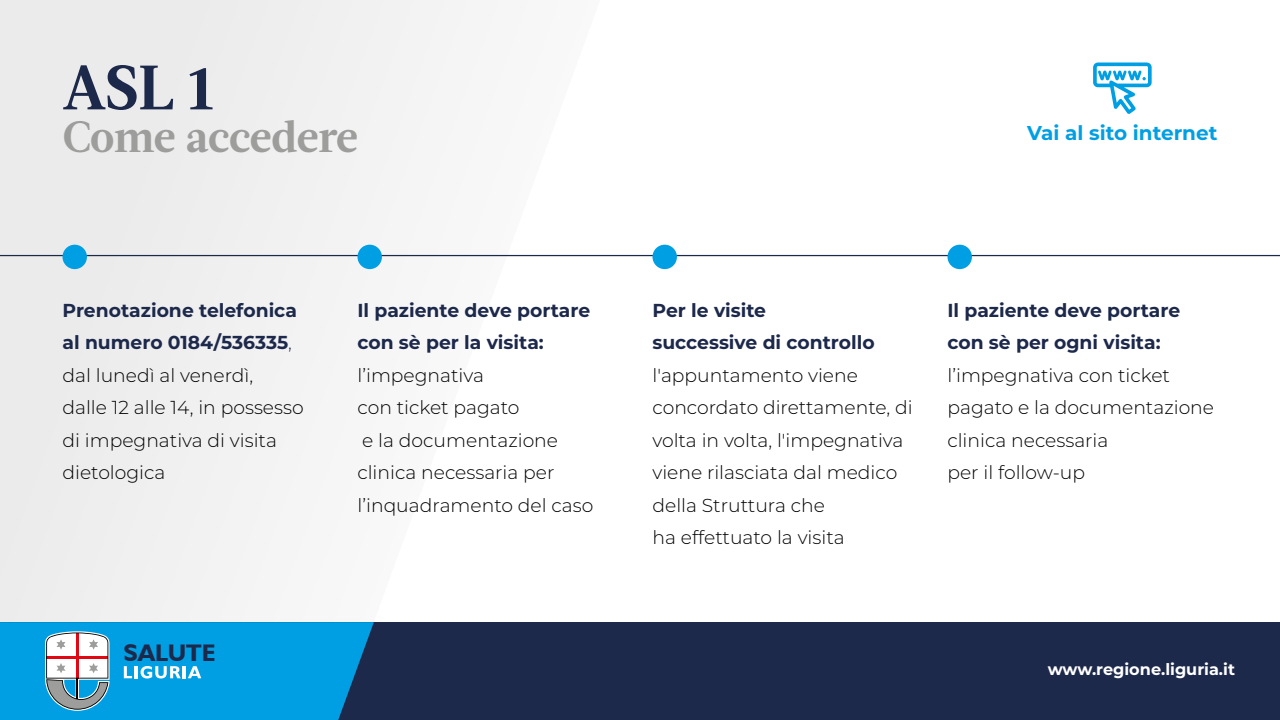
<style>
.page{position:relative;width:1280px;height:720px;background:#fff}
.page>*{position:absolute;margin:0;border:0;box-sizing:border-box;transform-origin:0 0}
.t1{font:700 62.5px "Acta";color:#1d294b}
.t2{font:700 43.75px "Acta";letter-spacing:-.015em;color:#9d9d9c}
.t3{font:700 24px "Humanist 521 BT";color:#1d294b}
.t4{font:700 20px "Montserrat";color:#009fe3}
.t5{font:300 18.75px/32.5px "Montserrat";color:#000}
.t6{font:700 18.75px/32.5px "Montserrat";color:#1d294b}
.t7{font:700 16.12px "Montserrat";color:#fff}
.s1{font-weight:700;color:#1d294b}
.s2{color:#1d294b}
</style>
<div class="page">
<svg style="left:0;top:0;width:600px;height:622px;fill:#f2f2f2"></svg>
<div style="left:0;top:622px;width:1280px;height:98px;background:#1d294b"></div>
<svg style="left:0;top:622px;width:374px;height:98px;background:#1c9ed8"></svg>
<svg style="left:1093px;top:62px;width:59px;height:52px"></svg>
<hr style="left:0;top:255px;width:1280px;height:1px;background:#1d294b">
<div style="left:62px;top:245px;width:25px;height:24px;background:#009fe3;border-radius:50%"></div>
<div style="left:357px;top:245px;width:25px;height:24px;background:#009fe3;border-radius:50%"></div>
<div style="left:652px;top:245px;width:25px;height:24px;background:#009fe3;border-radius:50%"></div>
<div style="left:947px;top:245px;width:25px;height:24px;background:#009fe3;border-radius:50%"></div>
<h1 class="t1" style="left:62px;top:51px;width:154px">ASL 1</h1>
<h2 class="t2" style="left:62px;top:111px;width:297px">Come accedere</h2>
<p class="t4" style="left:1027px;top:119px;width:192px">Vai al sito internet</p>
<p class="t5" style="left:62px;top:293px;width:243px"><span class="s1">Prenotazione telefonica al numero 0184/536335</span><span class="s2">, </span>dal lunedì al venerdì,<br>dalle 12 alle 14, in possesso di impegnativa di visita dietologica</p>
<p class="t6" style="left:357px;top:293px;width:234px">Il paziente deve portare con sè per la visita:</p>
<p class="t5" style="left:357px;top:358px;width:237px">l’impegnativa<br>con ticket pagato<br>e la documentazione clinica necessaria per l’inquadramento del caso</p>
<p class="t3" style="left:124px;top:638px;width:93px">SALUTE</p>
<p class="t6" style="left:652px;top:293px;width:224px">Per le visite successive di controllo</p>
<p class="t5" style="left:652px;top:358px;width:262px">l'appuntamento viene concordato direttamente, di volta in volta, l'impegnativa viene rilasciata dal medico della Struttura che<br>ha effettuato la visita</p>
<p class="t6" style="left:947px;top:293px;width:234px">Il paziente deve portare con sè per ogni visita:</p>
<p class="t5" style="left:947px;top:358px;width:268px">l’impegnativa con ticket pagato e la documentazione clinica necessaria<br>per il follow-up</p>
<p class="t7" style="left:1048px;top:658px;width:189px">www.regione.liguria.it</p>
</div>
